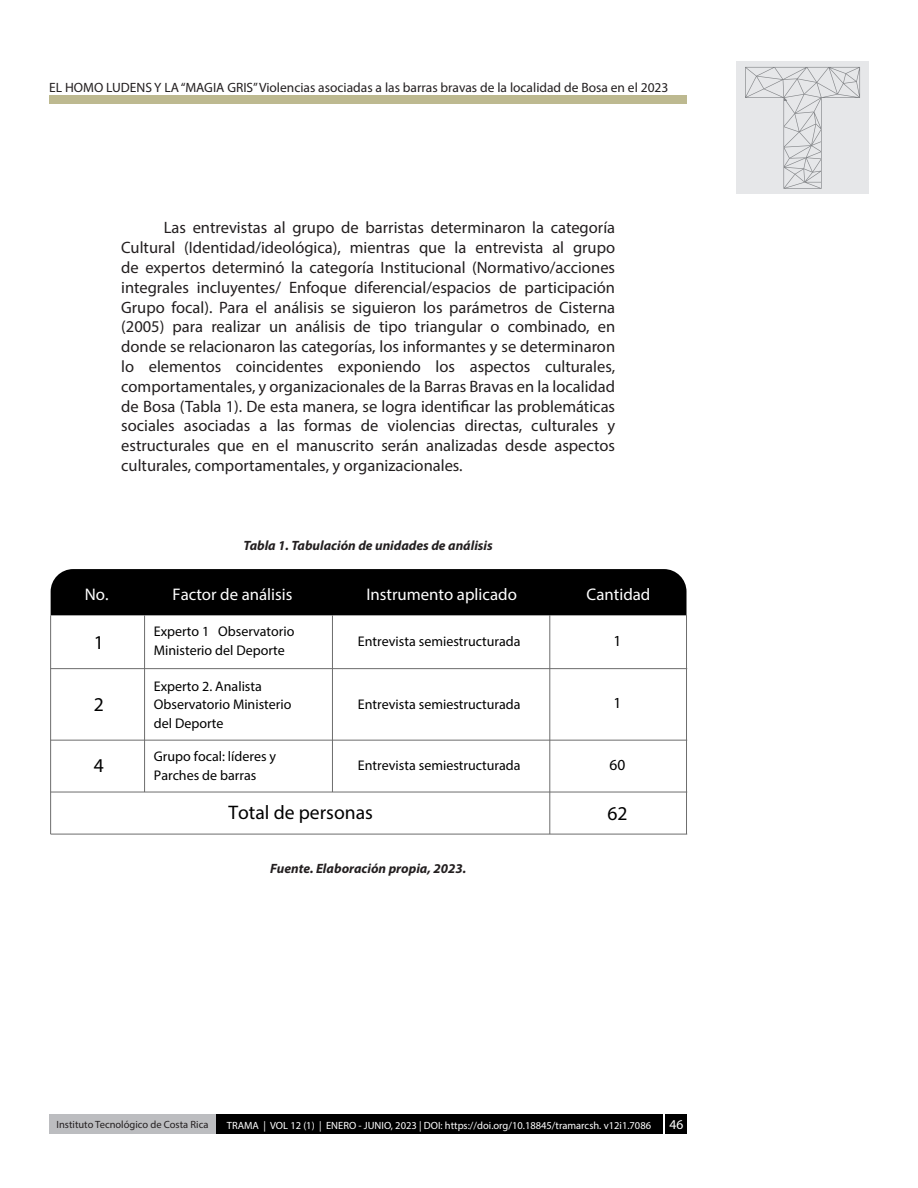
<style>
.page{position:relative;width:918px;height:1188px;background:#fff}
.page>*{position:absolute;margin:0;border:0;box-sizing:border-box;transform-origin:0 0}
.t1{font:19.65px "Myriad Pro";color:#000}
.t2{font:16.8px "Myriad Pro";color:#fff}
.Texto_Trama{font:16.5px/19.8px "Myriad Pro";color:#231f20;text-align:justify}
.t3{font:15.45px "Myriad Pro";color:#000}
.t4{font:13.95px/18.5px "Myriad Pro";color:#000}
.t5{font:13.5px "Myriad Pro";color:#231f20}
.Cabeza_de_imagen{font:italic 700 13.5px "Myriad Pro";color:#231f20}
.Pie_de_imagen{font:italic 700 13.5px "Myriad Pro";color:#231f20}
.t6{font:13.5px "Myriad Pro";color:#fff}
.t7{font:10.5px "Myriad Pro";color:#fff}
.t8{font:10.5px "Myriad Pro";color:#231f20}
</style>
<div class="page">
<div style="left:49px;top:96px;width:638px;height:8px;background:#bdb990"></div>
<div style="left:736px;top:62px;width:133px;height:132px;background:#e6e7e9"></div>
<svg style="left:745px;top:67px;width:115px;height:122px"></svg>
<div style="left:666px;top:1115px;width:21px;height:19px;background:#000"></div>
<div style="left:216px;top:1115px;width:446px;height:19px;background:#000"></div>
<div style="left:49px;top:1115px;width:167px;height:19px;background:#bcbdc0"></div>
<div style="left:51px;top:569px;width:636px;height:46px;background:#000"></div>
<hr style="left:51px;top:668px;width:636px;height:1px;background:#6d6d6d">
<hr style="left:51px;top:740px;width:636px;height:1px;background:#6d6d6d">
<hr style="left:51px;top:792px;width:636px;height:1px;background:#6d6d6d">
<hr style="left:51px;top:834px;width:636px;height:1px;background:#6d6d6d">
<hr style="left:144px;top:615px;width:1px;height:177px;background:#6d6d6d">
<hr style="left:332px;top:615px;width:1px;height:177px;background:#6d6d6d">
<hr style="left:50px;top:615px;width:1px;height:219px;background:#6d6d6d">
<hr style="left:550px;top:615px;width:1px;height:219px;background:#6d6d6d">
<hr style="left:686px;top:615px;width:1px;height:219px;background:#6d6d6d">
<p class="t5" style="left:49px;top:79px;width:621px">EL HOMO LUDENS Y LA “MAGIA GRIS” Violencias asociadas a las barras bravas de la localidad de Bosa en el 2023</p>
<p class="Texto_Trama" style="left:121px;top:218px;width:495px;text-indent:43px">Las entrevistas al grupo de barristas determinaron la categoría Cultural (Identidad/ideológica), mientras que la entrevista al grupo de expertos determinó la categoría Institucional (Normativo/acciones integrales incluyentes/ Enfoque diferencial/espacios de participación Grupo focal). Para el análisis se siguieron los parámetros de Cisterna (2005) para realizar un análisis de tipo triangular o combinado, en donde se relacionaron las categorías, los informantes y se determinaron lo elementos coincidentes exponiendo los aspectos culturales, comportamentales, y organizacionales de la Barras Bravas en la localidad de Bosa (Tabla 1). De esta manera, se logra identificar las problemáticas sociales asociadas a las formas de violencias directas, culturales y estructurales que en el manuscrito serán analizadas desde aspectos culturales, comportamentales, y organizacionales.</p>
<p class="Cabeza_de_imagen" style="left:244px;top:536px;width:251px">Tabla 1. Tabulación de unidades de análisis</p>
<p class="t2" style="left:85px;top:584px;width:25px">No.</p>
<p class="t1" style="left:94px;top:630px;width:12px">1</p>
<p class="t1" style="left:94px;top:692px;width:12px">2</p>
<p class="t1" style="left:94px;top:754px;width:12px">4</p>
<p class="t2" style="left:173px;top:584px;width:121px">Factor de análisis</p>
<p class="t2" style="left:366px;top:584px;width:152px">Instrumento aplicado</p>
<p class="t2" style="left:587px;top:584px;width:65px">Cantidad</p>
<p class="t4" style="left:358px;top:632px;width:164px">Entrevista semiestructurada</p>
<p class="t4" style="left:154px;top:622px;width:142px">Experto 1 Observatorio<br>Ministerio del Deporte</p>
<p class="t4" style="left:154px;top:677px;width:139px">Experto 2. Analista<br>Observatorio Ministerio del Deporte</p>
<p class="t4" style="left:154px;top:747px;width:124px">Grupo focal: líderes y<br>Parches de barras</p>
<p class="t3" style="left:614px;top:631px;width:9px">1</p>
<p class="t3" style="left:614px;top:693px;width:9px">1</p>
<p class="t4" style="left:358px;top:695px;width:164px">Entrevista semiestructurada</p>
<p class="t3" style="left:610px;top:755px;width:17px">60</p>
<p class="t4" style="left:358px;top:755px;width:164px">Entrevista semiestructurada</p>
<p class="t1" style="left:228px;top:800px;width:146px">Total de personas</p>
<p class="t1" style="left:607px;top:801px;width:22px">62</p>
<p class="Pie_de_imagen" style="left:270px;top:860px;width:197px">Fuente. Elaboración propia, 2023.</p>
<p class="t8" style="left:57px;top:1118px;width:153px">Instituto Tecnológico de Costa Rica</p>
<p class="t7" style="left:227px;top:1119px;width:426px">TRAMA | VOL 12 (1) | ENERO - JUNIO, 2023 | DOI: https://doi.org/10.18845/tramarcsh. v12i1.7086</p>
<p class="t6" style="left:670px;top:1116px;width:15px">46</p>
</div>
